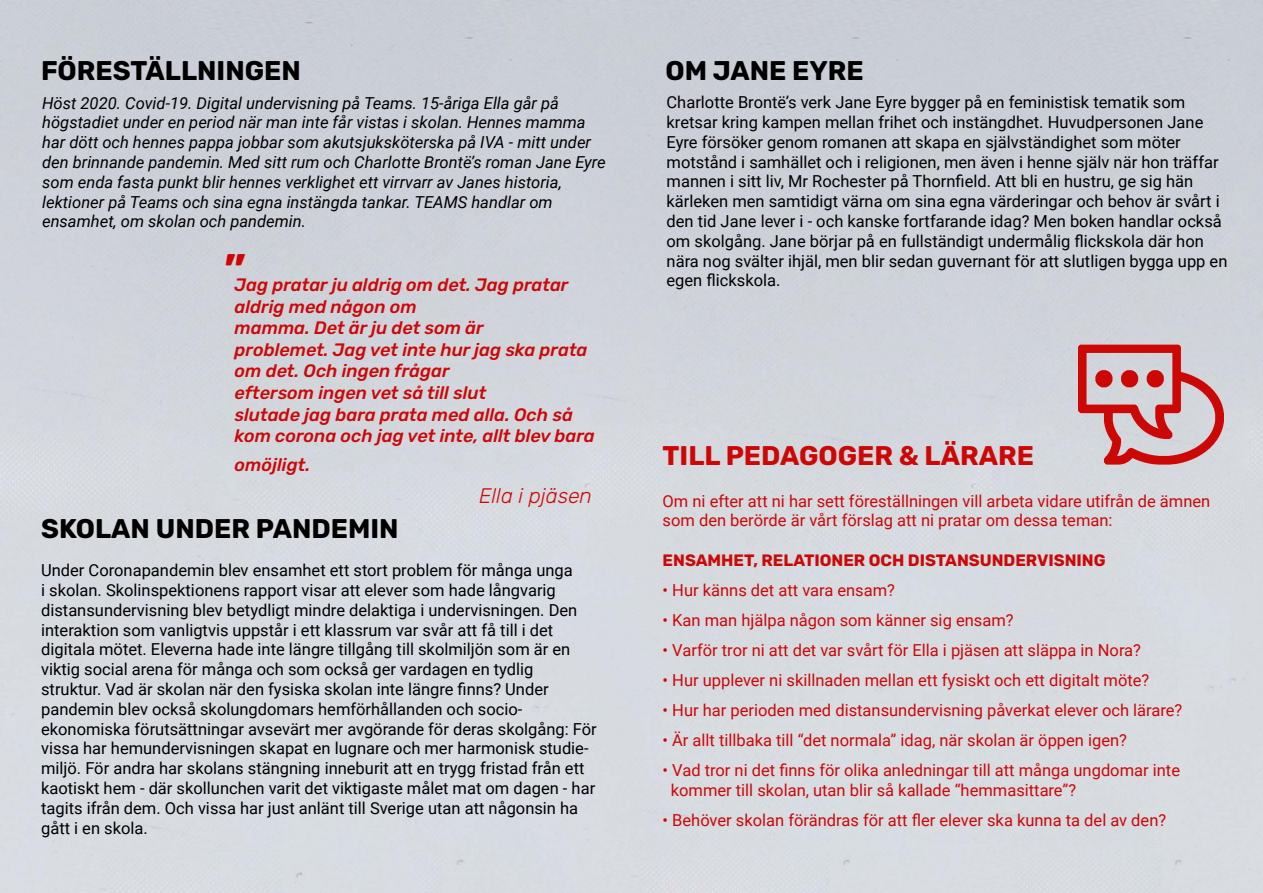
<style>
.page{position:relative;width:1263px;height:893px;background:#fff}
.page>*{position:absolute;margin:0;border:0;box-sizing:border-box;transform-origin:0 0}
.t1{font:700 45px "Rubik";color:#cc0807}
.t2{font:700 27px "Rubik";color:#000}
.t3{font:700 27px "Rubik";color:#cc0807}
.t4{font:italic 300 21px "Rubik";color:#cc0807}
.t5{font:italic 500 18px/21.6px "Rubik";color:#cc0807}
.t6{font:16.5px/19.8px "Roboto";color:#000}
.t7{font:16.5px/19.8px "Roboto";color:#cc0807}
.t8{font:italic 16.5px/19.8px "Roboto";color:#000001}
.t9{font:700 16.5px "Rubik";color:#cc0807}
</style>
<div class="page">
<img style="left:0;top:0;width:1263px;height:893px">
<img style="left:1079px;top:334px;width:145px;height:143px">
<p class="t2" style="left:41px;top:55px;width:261px">FÖRESTÄLLNINGEN</p>
<p class="t8" style="left:42px;top:92px;width:565px">Höst 2020. Covid-19. Digital undervisning på Teams. 15-åriga Ella går på högstadiet under en period när man inte får vistas i skolan. Hennes mamma har dött och hennes pappa jobbar som akutsjuksköterska på IVA - mitt under den brinnande pandemin. Med sitt rum och Charlotte Brontë’s roman Jane Eyre som enda fasta punkt blir hennes verklighet ett virrvarr av Janes historia,</p>
<p class="t8" style="left:42px;top:191px;width:512px">lektioner på Teams och sina egna instängda tankar. TEAMS handlar om</p>
<p class="t8" style="left:42px;top:211px;width:265px">ensamhet, om skolan och pandemin.</p>
<p class="t1" style="left:224px;top:246px;width:23px">”</p>
<p class="t5" style="left:235px;top:274px;width:335px">Jag pratar ju aldrig om det. Jag pratar aldrig med någon om</p>
<p class="t5" style="left:235px;top:318px;width:251px">mamma. Det är ju det som är</p>
<p class="t5" style="left:235px;top:339px;width:354px">problemet. Jag vet inte hur jag ska prata om det. Och ingen frågar</p>
<p class="t5" style="left:235px;top:382px;width:253px">eftersom ingen vet så till slut</p>
<p class="t5" style="left:235px;top:404px;width:362px">slutade jag bara prata med alla. Och så kom corona och jag vet inte, allt blev bara</p>
<p class="t5" style="left:235px;top:454px;width:77px">omöjligt.</p>
<p class="t4" style="left:479px;top:484px;width:114px">Ella i pjäsen</p>
<p class="t2" style="left:41px;top:513px;width:359px">SKOLAN UNDER PANDEMIN</p>
<p class="t6" style="left:41px;top:560px;width:538px">Under Coronapandemin blev ensamhet ett stort problem för många unga i skolan. Skolinspektionens rapport visar att elever som hade långvarig distansundervisning blev betydligt mindre delaktiga i undervisningen. Den interaktion som vanligtvis uppstår i ett klassrum var svår att få till i det</p>
<p class="t6" style="left:41px;top:639px;width:531px">digitala mötet. Eleverna hade inte längre tillgång till skolmiljön som är en viktig social arena för många och som också ger vardagen en tydlig</p>
<p class="t6" style="left:41px;top:679px;width:509px">struktur. Vad är skolan när den fysiska skolan inte längre finns? Under</p>
<p class="t6" style="left:41px;top:698px;width:483px">pandemin blev också skolungdomars hemförhållanden och socio-</p>
<p class="t6" style="left:41px;top:718px;width:557px">ekonomiska förutsättningar avsevärt mer avgörande för deras skolgång: För vissa har hemundervisningen skapat en lugnare och mer harmonisk studie&shy;miljö. För andra har skolans stängning inneburit att en trygg fristad från ett kaotiskt hem - där skollunchen varit det viktigaste målet mat om dagen - har tagits ifrån dem. Och vissa har just anlänt till Sverige utan att någonsin ha gått i en skola.</p>
<p class="t2" style="left:665px;top:55px;width:200px">OM JANE EYRE</p>
<p class="t6" style="left:666px;top:92px;width:520px">Charlotte Brontë’s verk Jane Eyre bygger på en feministisk tematik som</p>
<p class="t6" style="left:666px;top:112px;width:553px">kretsar kring kampen mellan frihet och instängdhet. Huvudpersonen Jane Eyre försöker genom romanen att skapa en självständighet som möter motstånd i samhället och i religionen, men även i henne själv när hon träffar mannen i sitt liv, Mr Rochester på Thornfield. Att bli en hustru, ge sig hän</p>
<p class="t6" style="left:666px;top:191px;width:562px">kärleken men samtidigt värna om sina egna värderingar och behov är svårt i den tid Jane lever i - och kanske fortfarande idag? Men boken handlar också om skolgång. Jane börjar på en fullständigt undermålig flickskola där hon nära nog svälter ihjäl, men blir sedan guvernant för att slutligen bygga upp en egen flickskola.</p>
<p class="t3" style="left:663px;top:441px;width:373px">TILL PEDAGOGER &amp; LÄRARE</p>
<p class="t7" style="left:663px;top:490px;width:549px">Om ni efter att ni har sett föreställningen vill arbeta vidare utifrån de ämnen som den berörde är vårt förslag att ni pratar om dessa teman:</p>
<p class="t9" style="left:663px;top:551px;width:445px">ENSAMHET, RELATIONER OCH DISTANSUNDERVISNING</p>
<p class="t7" style="left:663px;top:580px;width:234px">• Hur känns det att vara ensam?</p>
<p class="t7" style="left:663px;top:610px;width:352px">• Kan man hjälpa någon som känner sig ensam?</p>
<p class="t7" style="left:663px;top:640px;width:480px">• Varför tror ni att det var svårt för Ella i pjäsen att släppa in Nora?</p>
<p class="t7" style="left:663px;top:670px;width:488px">• Hur upplever ni skillnaden mellan ett fysiskt och ett digitalt möte?</p>
<p class="t7" style="left:663px;top:700px;width:521px">• Hur har perioden med distansundervisning påverkat elever och lärare?</p>
<p class="t7" style="left:663px;top:730px;width:466px">• Är allt tillbaka till “det normala” idag, när skolan är öppen igen?</p>
<p class="t7" style="left:663px;top:760px;width:519px">• Vad tror ni det finns för olika anledningar till att många ungdomar inte</p>
<p class="t7" style="left:671px;top:779px;width:407px">kommer till skolan, utan blir så kallade “hemmasittare”?</p>
<p class="t7" style="left:663px;top:809px;width:505px">• Behöver skolan förändras för att fler elever ska kunna ta del av den?</p>
</div>
